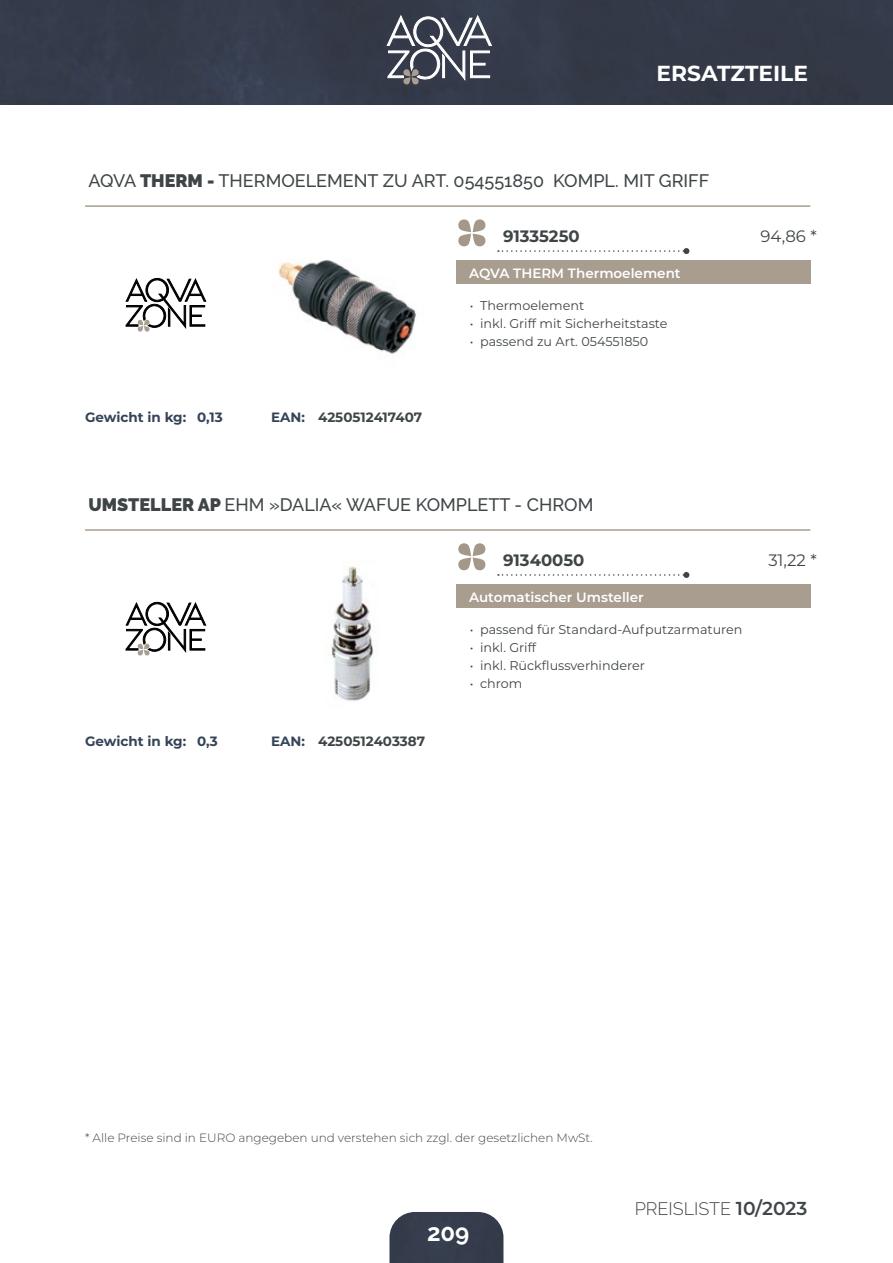
<style>
.page{position:relative;width:893px;height:1263px;background:#fff}
.page>*{position:absolute;margin:0;border:0;box-sizing:border-box;transform-origin:0 0}
.t1{font:700 24px "Raleway";color:#fff}
.t2{font:700 21.75px "Montserrat";color:#fff}
.t3{font:500 18px "Raleway";color:#3f4547}
.t4{font:300 18px "Raleway";color:#414649}
.t5{font:700 16.5px "Montserrat";color:#3f4547}
.t6{font:16.5px "Montserrat";color:#3f4547}
.t7{font:600 13.5px "Montserrat";color:#fff}
.t8{font:700 13.5px "Montserrat";color:#3f4547}
.t9{font:700 13.5px "Montserrat";color:#354357}
.t10{font:12.75px "Montserrat";color:#3f4547}
.t11{font:300 12px "Montserrat";color:#3f4547}
.s1{font-weight:900}
.s2{color:#354357}
.s3{font-family:"Montserrat";font-weight:600;font-size:18.75px}
</style>
<div class="page">
<div style="left:0;top:0;width:893px;height:104px;background:#343a49"></div>
<svg style="left:387px;top:16px;width:104px;height:69px"></svg>
<div style="left:389px;top:1212px;width:114px;height:51px;background:#353d4c"></div>
<svg style="left:126px;top:278px;width:80px;height:54px"></svg>
<svg style="left:458px;top:219px;width:28px;height:28px"></svg>
<svg style="left:498px;top:248px;width:191px;height:6px"></svg>
<hr style="left:85px;top:205px;width:725px;height:2px;background:#a89d8f">
<div style="left:456px;top:260px;width:354px;height:24px;background:#a89d8f"></div>
<img style="left:278px;top:260px;width:138px;height:94px">
<svg style="left:126px;top:602px;width:80px;height:54px"></svg>
<svg style="left:458px;top:543px;width:28px;height:28px"></svg>
<svg style="left:498px;top:572px;width:191px;height:6px"></svg>
<hr style="left:85px;top:529px;width:725px;height:2px;background:#a89d8f">
<div style="left:456px;top:584px;width:354px;height:23px;background:#a89d8f"></div>
<img style="left:331px;top:566px;width:43px;height:135px">
<h2 class="t2" style="left:657px;top:57px;width:153px">ERSATZTEILE</h2>
<h3 class="t3" style="left:88px;top:170px;width:622px">AQVA <span class="s1">THERM -</span> THERMOELEMENT ZU ART. 054551850 KOMPL. MIT GRIFF</h3>
<p class="t5" style="left:503px;top:224px;width:78px">91335250</p>
<p class="t7" style="left:469px;top:264px;width:213px">AQVA THERM Thermoelement</p>
<p class="t9" style="left:85px;top:408px;width:139px">Gewicht in kg: 0,13</p>
<p class="t8" style="left:271px;top:408px;width:152px"><span class="s2">EAN:</span> 4250512417407</p>
<p class="t10" style="left:470px;top:296px;width:116px">• Thermoelement</p>
<p class="t10" style="left:470px;top:314px;width:199px">• inkl. Griff mit Sicherheitstaste</p>
<p class="t10" style="left:470px;top:332px;width:180px">• passend zu Art. 054551850</p>
<p class="t6" style="left:760px;top:225px;width:58px">94,86 *</p>
<h3 class="t3" style="left:88px;top:494px;width:506px"><span class="s1">UMSTELLER AP</span> EHM »DALIA« WAFUE KOMPLETT - CHROM</h3>
<p class="t5" style="left:503px;top:548px;width:83px">91340050</p>
<p class="t7" style="left:469px;top:588px;width:176px">Automatischer Umsteller</p>
<p class="t9" style="left:85px;top:732px;width:134px">Gewicht in kg: 0,3</p>
<p class="t8" style="left:271px;top:732px;width:155px"><span class="s2">EAN:</span> 4250512403387</p>
<p class="t10" style="left:470px;top:620px;width:274px">• passend für Standard-Aufputzarmaturen</p>
<p class="t10" style="left:470px;top:638px;width:68px">• inkl. Griff</p>
<p class="t10" style="left:470px;top:656px;width:177px">• inkl. Rückflussverhinderer</p>
<p class="t10" style="left:470px;top:674px;width:54px">• chrom</p>
<p class="t6" style="left:768px;top:549px;width:50px">31,22 *</p>
<p class="t11" style="left:85px;top:1130px;width:509px">* Alle Preise sind in EURO angegeben und verstehen sich zzgl. der gesetzlichen MwSt.</p>
<h1 class="t1" style="left:427px;top:1219px;width:44px">209</h1>
<h3 class="t4" style="left:635px;top:1198px;width:174px">PREISLISTE <span class="s3">10/2023</span></h3>
</div>
